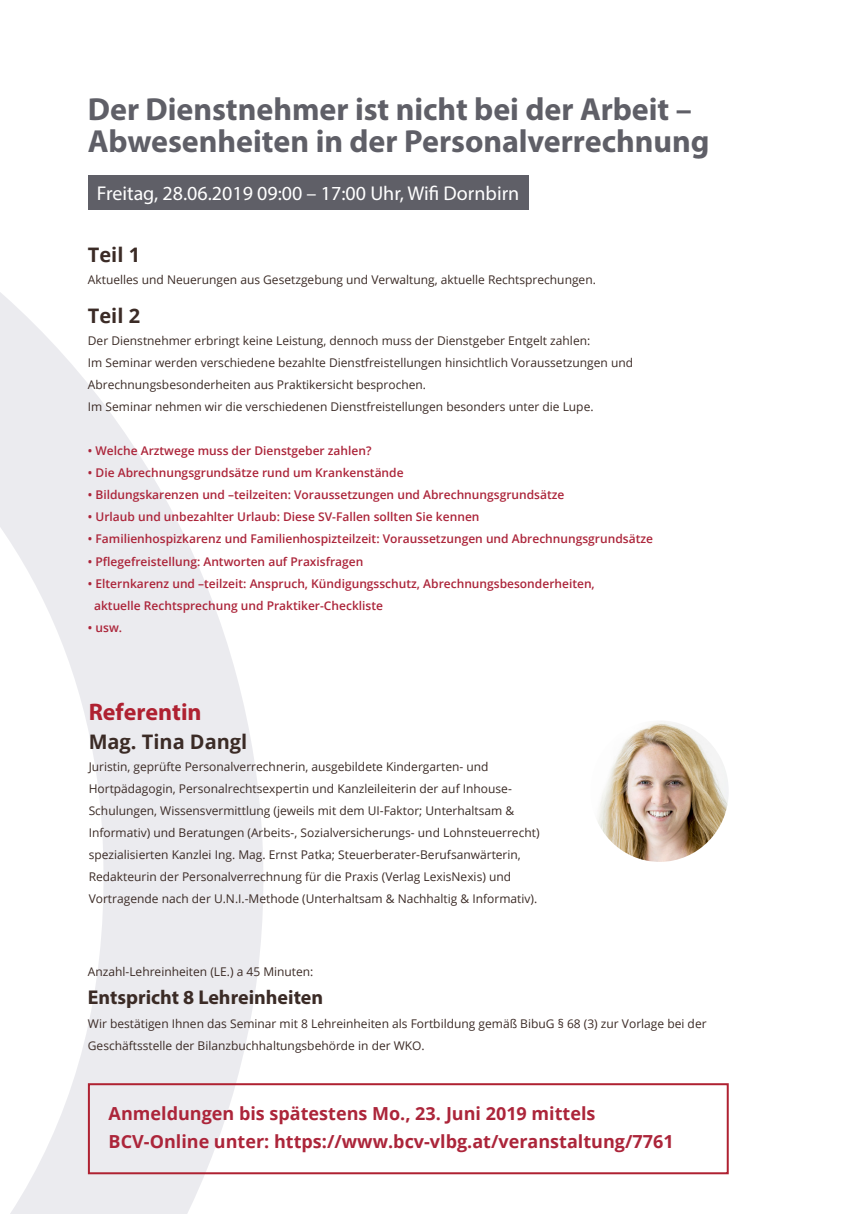
<style>
.page{position:relative;width:845px;height:1214px;background:#fff}
.page>*{position:absolute;margin:0;border:0;box-sizing:border-box;transform-origin:0 0}
.t1{font:700 32px/32px "Myriad Pro";letter-spacing:-.005em;color:#5f5f67}
.blocks{font:700 24px "Myriad Pro";color:#af2131}
.blocks_no_grid{font:20px "Myriad Pro";color:#fff}
.block_small{font:700 20px "Myriad Pro";color:#3b2b26}
.blocks-2{font:700 20px "Open Sans";color:#3b2b26}
.blocks_no_grid-2{font:700 20px "Open Sans";color:#3b2b26}
.blocks_no_grid-3{font:700 18px "Open Sans";color:#ac253a}
.blocks-3{font:12px/22px "Open Sans";color:#3b2b26}
.blocks_no_grid-4{font:600 12px "Open Sans";color:#ac253a}
.blocks_no_grid-5{font:12px/22px "Open Sans";color:#3b2b26}
.block_small-2{font:12px "Open Sans";color:#3b2b26}
</style>
<div class="page">
<svg style="left:0;top:175px;width:412px;height:1038px"></svg>
<svg style="left:0;top:360px;width:6px;height:853px"></svg>
<div style="left:88px;top:176px;width:440px;height:34px;background:#5f5f67"></div>
<div style="left:88px;top:1083px;width:641px;height:91px;border:2px solid #af2131"></div>
<img style="left:597px;top:721px;width:131px;height:140px">
<p class="t1" style="left:88px;top:93px;width:623px">Der Dienstnehmer ist nicht bei der Arbeit –<br>Abwesenheiten in der Personalverrechnung</p>
<p class="blocks_no_grid" style="left:97px;top:181px;width:424px">Freitag, 28.06.2019 09:00 – 17:00 Uhr, Wifi Dornbirn</p>
<p class="blocks_no_grid-2" style="left:88px;top:241px;width:54px">Teil 1</p>
<p class="blocks_no_grid-5" style="left:88px;top:269px;width:509px">Aktuelles und Neuerungen aus Gesetzgebung und Verwaltung, aktuelle Rechtsprechungen.</p>
<p class="blocks-2" style="left:88px;top:302px;width:54px">Teil 2</p>
<p class="blocks-3" style="left:88px;top:329px;width:504px">Der Dienstnehmer erbringt keine Leistung, dennoch muss der Dienstgeber Entgelt zahlen:</p>
<p class="blocks-3" style="left:88px;top:351px;width:547px">Im Seminar werden verschiedene bezahlte Dienstfreistellungen hinsichtlich Voraussetzungen und</p>
<p class="blocks-3" style="left:88px;top:373px;width:340px">Abrechnungsbesonderheiten aus Praktikersicht besprochen.</p>
<p class="blocks-3" style="left:88px;top:395px;width:507px">Im Seminar nehmen wir die verschiedenen Dienstfreistellungen besonders unter die Lupe.</p>
<p class="blocks_no_grid-4" style="left:88px;top:443px;width:285px">• Welche Arztwege muss der Dienstgeber zahlen?</p>
<p class="blocks_no_grid-4" style="left:88px;top:465px;width:317px">• Die Abrechnungsgrundsätze rund um Krankenstände</p>
<p class="blocks_no_grid-4" style="left:88px;top:487px;width:478px">• Bildungskarenzen und –teilzeiten: Voraussetzungen und Abrechnungsgrundsätze</p>
<p class="blocks_no_grid-4" style="left:88px;top:509px;width:393px">• Urlaub und unbezahlter Urlaub: Diese SV-Fallen sollten Sie kennen</p>
<p class="blocks_no_grid-4" style="left:88px;top:531px;width:566px">• Familienhospizkarenz und Familienhospizteilzeit: Voraussetzungen und Abrechnungsgrundsätze</p>
<p class="blocks_no_grid-4" style="left:88px;top:553px;width:277px">• Pflegefreistellung: Antworten auf Praxisfragen</p>
<p class="blocks_no_grid-4" style="left:88px;top:575px;width:508px">• Elternkarenz und –teilzeit: Anspruch, Kündigungsschutz, Abrechnungsbesonderheiten,</p>
<p class="blocks_no_grid-4" style="left:94px;top:597px;width:290px">aktuelle Rechtsprechung und Praktiker-Checkliste</p>
<p class="blocks_no_grid-4" style="left:88px;top:619px;width:36px">• usw.</p>
<p class="blocks" style="left:89px;top:696px;width:114px">Referentin</p>
<p class="blocks-2" style="left:89px;top:727px;width:160px">Mag. Tina Dangl</p>
<p class="blocks-3" style="left:89px;top:755px;width:401px">Juristin, geprüfte Personalverrechnerin, ausgebildete Kindergarten- und</p>
<p class="blocks-3" style="left:89px;top:777px;width:425px">Hortpädagogin, Personalrechtsexpertin und Kanzleileiterin der auf Inhouse-</p>
<p class="blocks-3" style="left:89px;top:799px;width:452px">Schulungen, Wissensvermittlung (jeweils mit dem UI-Faktor; Unterhaltsam &amp;<br>Informativ) und Beratungen (Arbeits-, Sozialversicherungs- und Lohnsteuerrecht) spezialisierten Kanzlei Ing. Mag. Ernst Patka; Steuerberater-Berufsanwärterin,</p>
<p class="blocks-3" style="left:89px;top:865px;width:424px">Redakteurin der Personalverrechnung für die Praxis (Verlag LexisNexis) und</p>
<p class="blocks-3" style="left:89px;top:887px;width:450px">Vortragende nach der U.N.I.-Methode (Unterhaltsam &amp; Nachhaltig &amp; Informativ).</p>
<p class="block_small-2" style="left:88px;top:963px;width:227px">Anzahl-Lehreinheiten (LE.) a 45 Minuten:</p>
<p class="block_small" style="left:88px;top:984px;width:237px">Entspricht 8 Lehreinheiten</p>
<p class="blocks_no_grid-5" style="left:88px;top:1012px;width:620px">Wir bestätigen Ihnen das Seminar mit 8 Lehreinheiten als Fortbildung gemäß BibuG § 68 (3) zur Vorlage bei der<br>Geschäftsstelle der Bilanzbuchhaltungsbehörde in der WKO.</p>
<p class="blocks_no_grid-3" style="left:109px;top:1100px;width:488px">Anmeldungen bis spätestens Mo., 23. Juni 2019 mittels</p>
<p class="blocks_no_grid-3" style="left:109px;top:1128px;width:566px">BCV-Online unter: https://www.bcv-vlbg.at/veranstaltung/7761</p>
</div>
